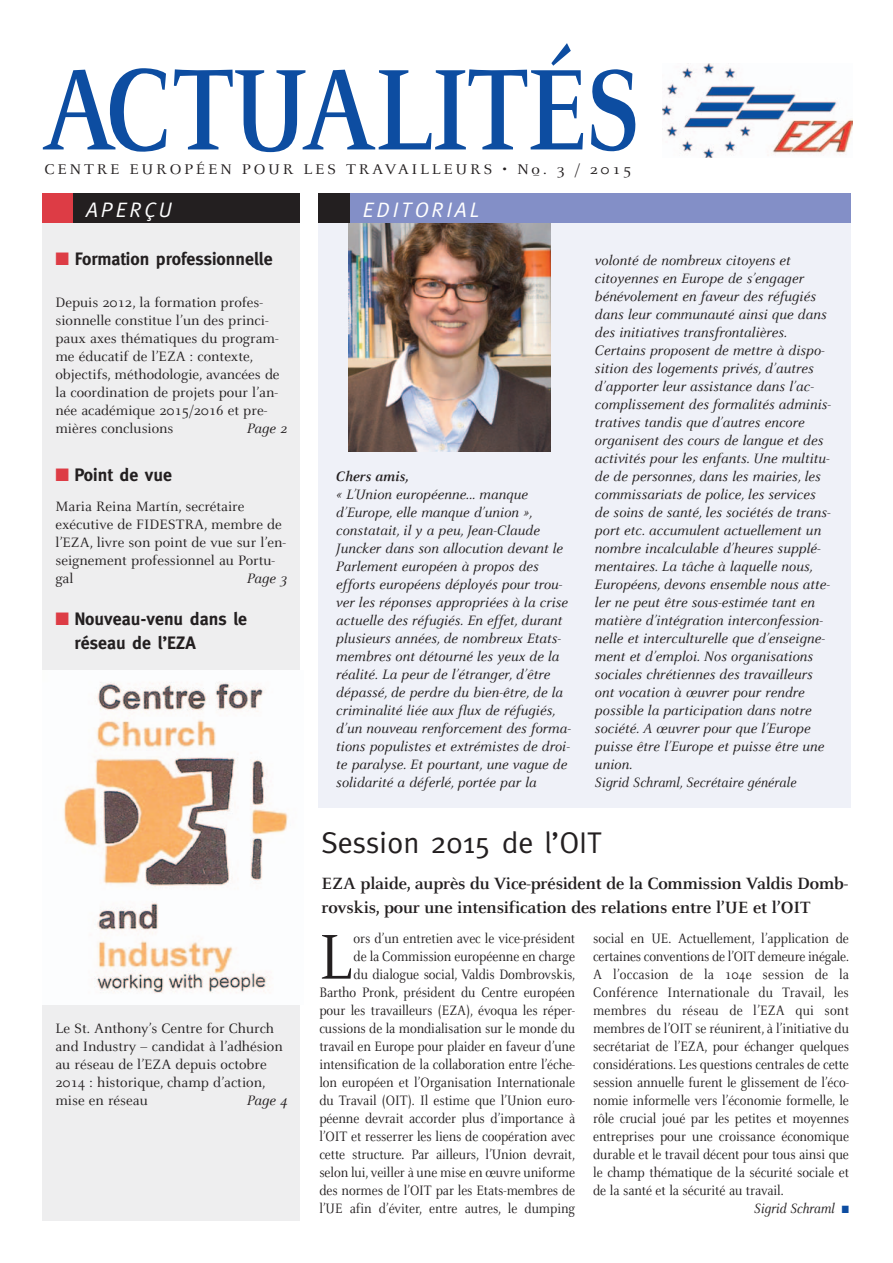
<style>
.page{position:relative;width:893px;height:1263px;background:#fff}
.page>*{position:absolute;margin:0;border:0;box-sizing:border-box;transform-origin:0 0}
.t1{font:700 126.9px "Celeste";letter-spacing:-.03em;color:#0d4da1;scale:.84 1}
.t2{font:69.9px "Celeste";color:#231f20;scale:.9 1}
.t3{font:30px "Meta";color:#231f20}
.t4{font:italic 21px "Meta";letter-spacing:.14em;color:#fff}
.t5{font:700 18px/24px "Celeste";letter-spacing:-.01em;color:#231f20}
.t6{font:700 18px/24px "Meta";color:#231f20}
.t7{font:15.45px "Celeste";letter-spacing:.155em;color:#231f20;scale:1.09 1}
.t8{font:italic 15px/18px "Celeste";color:#231f20}
.t9{font:15px/18px "Celeste";letter-spacing:-.005em;color:#231f20;text-align:right;scale:.9 1}
.t10{font:15px/18px "Celeste";letter-spacing:-.005em;color:#231f20}
.t11{font:15px "Celeste";letter-spacing:.015em;color:#231f20;scale:.9 1}
.t12{font:italic 15px "Celeste";color:#231f20;scale:.9 1}
.t13{font:italic 700 15px "Celeste";color:#231f20}
.s1{color:#dd3c45}
.s2{color:#0d4da1}
</style>
<div class="page">
<div style="left:318px;top:213px;width:532px;height:595px;background:#eff1f8"></div>
<div style="left:43px;top:195px;width:257px;height:1025px;background:#eeeeef"></div>
<div style="left:43px;top:194px;width:257px;height:29px;background:#231f20"></div>
<div style="left:43px;top:193px;width:30px;height:30px;background:#dd3c45"></div>
<img style="left:662px;top:63px;width:190px;height:94px">
<img style="left:349px;top:223px;width:202px;height:228px">
<div style="left:319px;top:193px;width:531px;height:30px;background:#838fc7"></div>
<div style="left:318px;top:193px;width:31px;height:30px;background:#231f20"></div>
<img style="left:43px;top:671px;width:257px;height:333px">
<h1 class="t1" style="left:41px;top:31px;width:713px">ACTUALITÉS</h1>
<p class="t7" style="left:45px;top:159px;width:173px">CENTRE EUROPÉEN</p>
<p class="t7" style="left:242px;top:159px;width:49px">POUR</p>
<p class="t7" style="left:303px;top:159px;width:303px">LES TRAVAILLEURS • No_. 3 / 2015</p>
<h3 class="t4" style="left:363px;top:197px;width:118px">EDITORIAL</h3>
<h3 class="t4" style="left:86px;top:197px;width:87px">APERÇU</h3>
<p class="t6" style="left:55px;top:246px;width:219px"><span class="s1">■</span> Formation professionnelle</p>
<p class="t10" style="left:55px;top:292px;width:226px">Depuis 2012, la formation profes&shy;sionnelle constitue l’un des princi&shy;paux axes thématiques du program&shy;me éducatif de l’EZA : contexte, objectifs, méthodologie, avancées de la coordination de projets pour l’an&shy;née académique 2015/2016 et pre&shy;mières conclusions</p>
<p class="t8" style="left:247px;top:418px;width:42px">Page 2</p>
<p class="t6" style="left:55px;top:462px;width:118px"><span class="s1">■</span> Point de vue</p>
<p class="t10" style="left:55px;top:496px;width:232px">Maria Reina Martín, secrétaire exécutive de FIDESTRA, membre de l’EZA, livre son point de vue sur l’en&shy;seignement professionnel au Portu&shy;gal</p>
<p class="t8" style="left:247px;top:568px;width:42px">Page 3</p>
<p class="t6" style="left:75px;top:606px;width:174px;text-indent:-19px"><span class="s1">■</span> Nouveau-venu dans le réseau de l’EZA</p>
<p class="t10" style="left:55px;top:1018px;width:229px">Le St. Anthony’s Centre for Church and Industry – candidat à l’adhésion au réseau de l’EZA depuis octobre<br>2014 : historique, champ d’action, mise en réseau</p>
<p class="t8" style="left:247px;top:1090px;width:42px">Page 4</p>
<p class="t13" style="left:336px;top:467px;width:74px">Chers amis,</p>
<p class="t8" style="left:336px;top:484px;width:237px">« L’Union européenne... manque d’Europe, elle manque d’union », constatait, il y a peu, Jean-Claude Juncker dans son allocution devant le Parlement européen à propos des efforts européens déployés pour trou&shy;ver les réponses appropriées à la crise actuelle des réfugiés. En effet, durant plusieurs années, de nombreux Etats&shy;membres ont détourné les yeux de la réalité. La peur de l’étranger, d’être dépassé, de perdre du bien-être, de la criminalité liée aux flux de réfugiés, d’un nouveau renforcement des forma&shy;tions populistes et extrémistes de droi&shy;te paralyse. Et pourtant, une vague de solidarité a déferlé, portée par la</p>
<p class="t8" style="left:595px;top:250px;width:238px">volonté de nombreux citoyens et citoyennes en Europe de s’engager bénévolement en faveur des réfugiés dans leur communauté ainsi que dans des initiatives transfrontalières.<br>Certains proposent de mettre à dispo&shy;sition des logements privés, d’autres d’apporter leur assistance dans l’ac&shy;complissement des formalités adminis&shy;tratives tandis que d’autres encore organisent des cours de langue et des activités pour les enfants. Une multitu&shy;de de personnes, dans les mairies, les commissariats de police, les services de soins de santé, les sociétés de trans&shy;port etc. accumulent actuellement un nombre incalculable d’heures supplé&shy;mentaires. La tâche à laquelle nous, Européens, devons ensemble nous atte&shy;ler ne peut être sous-estimée tant en matière d’intégration interconfession&shy;nelle et interculturelle que d’enseigne&shy;ment et d’emploi. Nos organisations sociales chrétiennes des travailleurs ont vocation à œuvrer pour rendre possible la participation dans notre société. A œuvrer pour que l’Europe puisse être l’Europe et puisse être une union.<br>Sigrid Schraml, Secrétaire générale</p>
<h3 class="t3" style="left:322px;top:825px;width:282px">Session 2015 de l’OIT</h3>
<p class="t5" style="left:322px;top:870px;width:528px">EZA plaide, auprès du Vice-président de la Commission Valdis Domb&shy;rovskis, pour une intensification des relations entre l’UE et l’OIT</p>
<p class="t9" style="left:319px;top:928px;width:286px">ors d’un entretien avec le vice-président<br>de la Commission européenne en charge<br>du dialogue social, Valdis Dombrovskis, Bartho Pronk, président du Centre européen pour les travailleurs (EZA), évoqua les réper&shy;cussions de la mondialisation sur le monde du travail en Europe pour plaider en faveur d’une intensification de la collaboration entre l’éche&shy;lon européen et l’Organisation Internationale du Travail (OIT). Il estime que l’Union euro&shy;péenne devrait accorder plus d’importance à l’OIT et resserrer les liens de coopération avec cette structure. Par ailleurs, l’Union devrait, selon lui, veiller à une mise en œuvre uniforme des normes de l’OIT par les Etats-membres de l’UE afin d’éviter, entre autres, le dumping</p>
<p class="t9" style="left:593px;top:928px;width:286px">social en UE. Actuellement, l’application de</p>
<h2 class="t2" style="left:319px;top:914px;width:38px">L</h2>
<p class="t9" style="left:593px;top:946px;width:286px">certaines conventions de l’OIT demeure inégale.</p>
<p class="t11" style="left:593px;top:965px;width:286px">A l’occasion de la 104e session de la</p>
<p class="t11" style="left:593px;top:983px;width:286px">Conférence Internationale du Travail, les</p>
<p class="t11" style="left:593px;top:1001px;width:286px">membres du réseau de l’EZA qui sont</p>
<p class="t9" style="left:593px;top:1018px;width:286px">membres de l’OIT se réunirent, à l’initiative du</p>
<p class="t9" style="left:593px;top:1036px;width:286px">secrétariat de l’EZA, pour échanger quelques</p>
<p class="t9" style="left:593px;top:1054px;width:286px">considérations. Les questions centrales de cette</p>
<p class="t9" style="left:593px;top:1072px;width:286px">session annuelle furent le glissement de l’éco-</p>
<p class="t9" style="left:593px;top:1090px;width:286px">nomie informelle vers l’économie formelle, le</p>
<p class="t9" style="left:593px;top:1108px;width:286px">rôle crucial joué par les petites et moyennes</p>
<p class="t9" style="left:593px;top:1126px;width:286px">entreprises pour une croissance économique</p>
<p class="t9" style="left:593px;top:1144px;width:286px">durable et le travail décent pour tous ainsi que</p>
<p class="t9" style="left:593px;top:1162px;width:286px">le champ thématique de la sécurité sociale et</p>
<p class="t9" style="left:593px;top:1180px;width:213px">de la santé et la sécurité au travail.</p>
<p class="t12" style="left:754px;top:1199px;width:107px">Sigrid Schraml <span class="s2">■</span></p>
</div>
